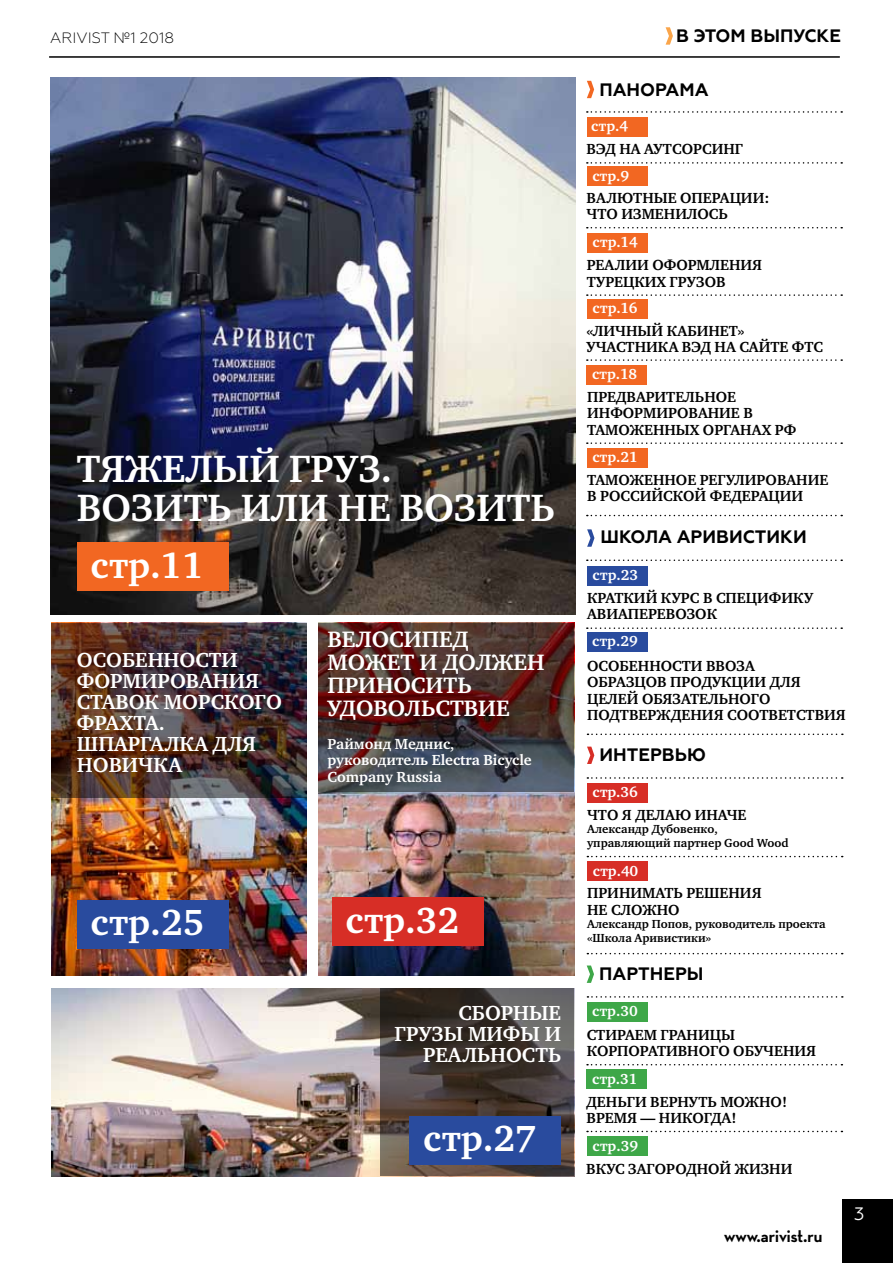
<style>
.page{position:relative;width:893px;height:1263px;background:#fff}
.page>*{position:absolute;margin:0;border:0;box-sizing:border-box;transform-origin:0 0}
.t1{font:700 39px/39.5px "Charter ITC";color:#fff}
.t2{font:700 37.2px "Charter ITC";color:#fff}
.t3{font:700 22.95px/23px "Charter ITC";color:#fff}
.t4{font:700 20.85px/20.9px "Charter ITC";color:#fff}
.t5{font:700 20.85px "Neutraface Display";color:#000}
.t6{font:700 18px "Geometria";color:#000}
.t7{font:18px "Geometria";color:#fff}
.t8{font:700 15px/16.5px "Charter ITC";color:#000}
.t9{font:700 15px/16.5px "Charter ITC";color:#fff}
.t10{font:300 15px "Geometria";color:#000}
.t11{font:700 14.85px "Charter ITC";color:#fff}
.t12{font:700 12px/13.5px "Charter ITC";color:#000}
</style>
<div class="page">
<div style="left:842px;top:1199px;width:51px;height:64px;background:#000"></div>
<svg style="left:666px;top:27px;width:7px;height:18px"></svg>
<hr style="left:49px;top:56px;width:791px;height:2px;background:#000">
<img style="left:51px;top:77px;width:524px;height:538px">
<img style="left:51px;top:798px;width:255px;height:178px">
<img style="left:51px;top:623px;width:255px;height:175px">
<div style="left:77px;top:543px;width:151px;height:48px;background:#f26722"></div>
<svg style="left:587px;top:81px;width:7px;height:17px"></svg>
<svg style="left:587px;top:111px;width:255px;height:2px"></svg>
<div style="left:587px;top:167px;width:60px;height:19px;background:#f26722"></div>
<svg style="left:587px;top:227px;width:255px;height:1px"></svg>
<svg style="left:587px;top:162px;width:255px;height:2px"></svg>
<div style="left:587px;top:117px;width:61px;height:19px;background:#f26722"></div>
<div style="left:587px;top:233px;width:61px;height:19px;background:#f26722"></div>
<svg style="left:587px;top:294px;width:255px;height:2px"></svg>
<div style="left:587px;top:299px;width:61px;height:19px;background:#f26722"></div>
<svg style="left:587px;top:359px;width:255px;height:2px"></svg>
<div style="left:586px;top:365px;width:61px;height:19px;background:#f26722"></div>
<svg style="left:587px;top:442px;width:255px;height:2px"></svg>
<div style="left:587px;top:448px;width:61px;height:20px;background:#f26722"></div>
<svg style="left:587px;top:515px;width:255px;height:1px"></svg>
<div style="left:587px;top:566px;width:61px;height:19px;background:#294b9e"></div>
<svg style="left:587px;top:627px;width:255px;height:2px"></svg>
<div style="left:587px;top:1002px;width:60px;height:20px;background:#3ea748"></div>
<svg style="left:587px;top:529px;width:7px;height:18px"></svg>
<svg style="left:587px;top:559px;width:255px;height:2px"></svg>
<div style="left:587px;top:632px;width:60px;height:20px;background:#294b9e"></div>
<svg style="left:587px;top:733px;width:256px;height:2px"></svg>
<div style="left:587px;top:1069px;width:60px;height:20px;background:#3ea748"></div>
<svg style="left:587px;top:1064px;width:255px;height:1px"></svg>
<svg style="left:587px;top:1131px;width:255px;height:1px"></svg>
<svg style="left:587px;top:965px;width:7px;height:18px"></svg>
<svg style="left:587px;top:996px;width:256px;height:2px"></svg>
<div style="left:587px;top:1136px;width:61px;height:20px;background:#3ea748"></div>
<div style="left:587px;top:783px;width:61px;height:19px;background:#d72e26"></div>
<svg style="left:587px;top:777px;width:256px;height:2px"></svg>
<svg style="left:587px;top:747px;width:7px;height:17px"></svg>
<div style="left:587px;top:862px;width:61px;height:19px;background:#d72e26"></div>
<svg style="left:587px;top:953px;width:256px;height:1px"></svg>
<svg style="left:587px;top:856px;width:256px;height:1px"></svg>
<div style="left:77px;top:900px;width:151px;height:48px;background:#294b9e"></div>
<img style="left:319px;top:792px;width:255px;height:184px">
<svg style="left:319px;top:623px;width:255px;height:169px;background:#4e3232"></svg>
<div style="left:332px;top:898px;width:151px;height:48px;background:#d72e26"></div>
<img style="left:52px;top:988px;width:328px;height:188px">
<svg style="left:380px;top:988px;width:194px;height:188px;background:#493f3a"></svg>
<div style="left:409px;top:1116px;width:152px;height:48px;background:#294b9e"></div>
<p class="t10" style="left:50px;top:29px;width:125px">ARIVIST №1 2018</p>
<p class="t6" style="left:676px;top:25px;width:166px">В ЭТОМ ВЫПУСКЕ</p>
<h1 class="t1" style="left:77px;top:449px;width:480px">ТЯЖЕЛЫЙ ГРУЗ.<br>ВОЗИТЬ ИЛИ НЕ ВОЗИТЬ</h1>
<h2 class="t2" style="left:91px;top:542px;width:115px">стр.11</h2>
<h3 class="t4" style="left:77px;top:650px;width:207px">ОСОБЕННОСТИ<br>ФОРМИРОВАНИЯ<br>СТАВОК МОРСКОГО<br>ФРАХТА.<br>ШПАРГАЛКА ДЛЯ<br>НОВИЧКА</h3>
<h3 class="t3" style="left:327px;top:628px;width:219px">ВЕЛОСИПЕД<br>МОЖЕТ И ДОЛЖЕН<br>ПРИНОСИТЬ<br>УДОВОЛЬСТВИЕ</h3>
<p class="t9" style="left:327px;top:735px;width:206px">Раймонд Меднис, руководитель Electra Bicycle<br>Company Russia</p>
<h2 class="t2" style="left:91px;top:899px;width:115px">стр.25</h2>
<h2 class="t2" style="left:346px;top:897px;width:115px">стр.32</h2>
<h3 class="t4" style="left:394px;top:1003px;width:168px;text-align:right">СБОРНЫЕ<br>ГРУЗЫ МИФЫ И<br>РЕАЛЬНОСТЬ</h3>
<h2 class="t2" style="left:423px;top:1115px;width:115px">стр.27</h2>
<p class="t6" style="left:599px;top:79px;width:111px">ПАНОРАМА</p>
<p class="t11" style="left:591px;top:117px;width:38px">стр.4</p>
<p class="t8" style="left:587px;top:141px;width:158px">ВЭД НА АУТСОРСИНГ</p>
<p class="t11" style="left:592px;top:167px;width:38px">стр.9</p>
<p class="t8" style="left:587px;top:190px;width:184px">ВАЛЮТНЫЕ ОПЕРАЦИИ:<br>ЧТО ИЗМЕНИЛОСЬ</p>
<p class="t11" style="left:593px;top:233px;width:47px">стр.14</p>
<p class="t8" style="left:587px;top:257px;width:177px">РЕАЛИИ ОФОРМЛЕНИЯ<br>ТУРЕЦКИХ ГРУЗОВ</p>
<p class="t8" style="left:587px;top:323px;width:238px">«ЛИЧНЫЙ КАБИНЕТ»<br>УЧАСТНИКА ВЭД НА САЙТЕ ФТС</p>
<p class="t11" style="left:593px;top:299px;width:47px">стр.16</p>
<p class="t11" style="left:592px;top:365px;width:47px">стр.18</p>
<p class="t8" style="left:587px;top:388px;width:211px">ПРЕДВАРИТЕЛЬНОЕ<br>ИНФОРМИРОВАНИЕ В<br>ТАМОЖЕННЫХ ОРГАНАХ РФ</p>
<p class="t11" style="left:592px;top:448px;width:47px">стр.21</p>
<p class="t8" style="left:587px;top:471px;width:243px">ТАМОЖЕННОЕ РЕГУЛИРОВАНИЕ<br>В РОССИЙСКОЙ ФЕДЕРАЦИИ</p>
<p class="t6" style="left:600px;top:526px;width:208px">ШКОЛА АРИВИСТИКИ</p>
<p class="t11" style="left:593px;top:566px;width:47px">стр.23</p>
<p class="t8" style="left:587px;top:590px;width:227px">КРАТКИЙ КУРС В СПЕЦИФИКУ<br>АВИАПЕРЕВОЗОК</p>
<p class="t11" style="left:592px;top:632px;width:47px">стр.29</p>
<p class="t8" style="left:587px;top:657px;width:260px">ОСОБЕННОСТИ ВВОЗА<br>ОБРАЗЦОВ ПРОДУКЦИИ ДЛЯ<br>ЦЕЛЕЙ ОБЯЗАТЕЛЬНОГО<br>ПОДТВЕРЖДЕНИЯ СООТВЕТСТВИЯ</p>
<p class="t6" style="left:599px;top:744px;width:108px">ИНТЕРВЬЮ</p>
<p class="t11" style="left:592px;top:783px;width:47px">стр.36</p>
<p class="t8" style="left:587px;top:806px;width:161px">ЧТО Я ДЕЛАЮ ИНАЧЕ</p>
<p class="t12" style="left:587px;top:822px;width:203px">Александр Дубовенко, управляющий партнер Good Wood</p>
<p class="t8" style="left:587px;top:885px;width:176px">ПРИНИМАТЬ РЕШЕНИЯ<br>НЕ СЛОЖНО</p>
<p class="t12" style="left:587px;top:917px;width:240px">Александр Попов, руководитель проекта «Школа Аривистики»</p>
<p class="t11" style="left:593px;top:861px;width:47px">стр.40</p>
<p class="t6" style="left:599px;top:963px;width:106px">ПАРТНЕРЫ</p>
<p class="t11" style="left:592px;top:1002px;width:47px">стр.30</p>
<p class="t8" style="left:587px;top:1027px;width:231px">СТИРАЕМ ГРАНИЦЫ<br>КОРПОРАТИВНОГО ОБУЧЕНИЯ</p>
<p class="t8" style="left:587px;top:1094px;width:202px">ДЕНЬГИ ВЕРНУТЬ МОЖНО!<br>ВРЕМЯ — НИКОГДА!</p>
<p class="t11" style="left:592px;top:1069px;width:47px">стр.31</p>
<p class="t11" style="left:592px;top:1136px;width:47px">стр.39</p>
<p class="t8" style="left:586px;top:1161px;width:208px">ВКУС ЗАГОРОДНОЙ ЖИЗНИ</p>
<h3 class="t5" style="left:724px;top:1220px;width:100px">www.arivist.ru</h3>
<p class="t7" style="left:854px;top:1203px;width:12px">3</p>
</div>
